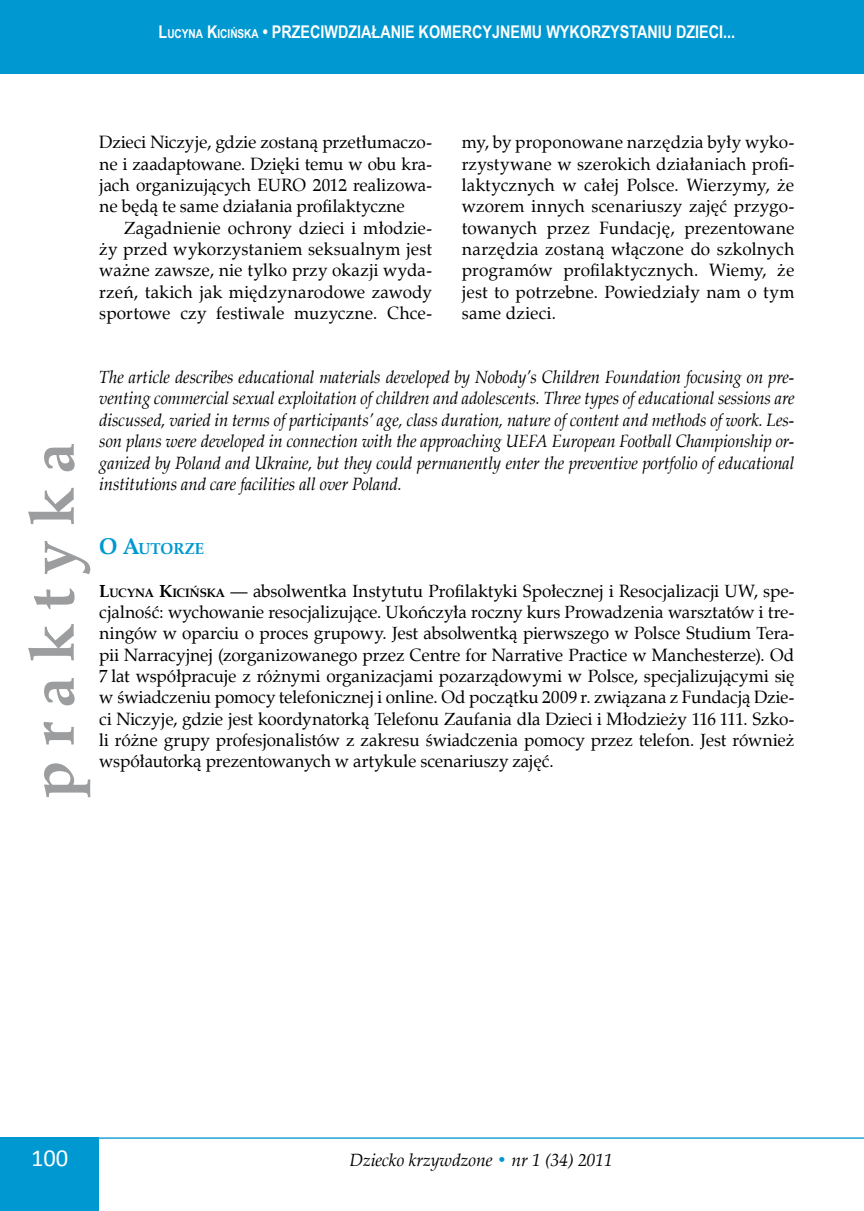
<style>
.page{position:relative;width:864px;height:1211px;background:#fff}
.page>*{position:absolute;margin:0;border:0;box-sizing:border-box;transform-origin:0 0}
.t1{font:700 63px "Zapf Calligr EU";color:#9c9d9f}
.t2{font:24.5px "Calibri";color:#fff}
.tekst_2_body1_kopia{font:17.5px/21.3px "Zapf Calligr EU";letter-spacing:-.005em;color:#000;text-align:justify}
.tekst_2{font:17.5px/21.3px "Zapf Calligr EU";letter-spacing:.005em;color:#000;text-align:justify}
.tekst_italic_bez_wci{font:italic 17.5px/21.3px "Zapf Calligr EU";color:#000;text-align:justify;scale:.95 1}
.pagina_2{font:700 17.5px "Arial Narrow";color:#fff}
.tekst_italic_bez_wci-2{font:italic 17.5px "Zapf Calligr EU";color:#000}
.tytul_2{font:700 15.92px "Zapf Calligr EU";letter-spacing:-.005em;color:#0098d1}
.s1{font-style:inherit}
.s2{font-size:12.25px}
.s3{font-size:22.75px}
.s4{font-weight:700}
.s5{font-weight:700;font-size:12.25px}
.s6{color:#0098d1}
</style>
<div class="page">
<hr style="left:74px;top:1137px;width:789px;height:1px;background:#0098d1">
<div style="left:0;top:1137px;width:98px;height:73px;background:#0098d1"></div>
<div style="left:0;top:0;width:863px;height:74px;background:#0098d1"></div>
<p class="pagina_2" style="left:158px;top:19px;width:577px"><span class="s1">L</span><span class="s2">UCYNA</span> <span class="s1">K</span><span class="s2">ICIŃSKA</span> • PRZECIWDZIAŁANIE KOMERCYJNEMU WYKORZYSTANIU DZIECI...</p>
<p class="tekst_2" style="left:99px;top:132px;width:334px">Dzieci Niczyje, gdzie zostaną przetłumaczo&shy;ne i zaadaptowane. Dzięki temu w obu kra&shy;jach organizujących EURO 2012 realizowa&shy;ne będą te same działania profilaktyczne</p>
<p class="tekst_2" style="left:99px;top:217px;width:334px;text-indent:25px">Zagadnienie ochrony dzieci i młodzie&shy;ży przed wykorzystaniem seksualnym jest ważne zawsze, nie tylko przy okazji wyda&shy;rzeń, takich jak międzynarodowe zawody sportowe czy festiwale muzyczne. Chce-</p>
<p class="tekst_2" style="left:461px;top:132px;width:334px">my, by proponowane narzędzia były wyko&shy;rzystywane w szerokich działaniach profi&shy;laktycznych w całej Polsce. Wierzymy, że wzorem innych scenariuszy zajęć przygo&shy;towanych przez Fundację, prezentowane narzędzia zostaną włączone do szkolnych programów profilaktycznych. Wiemy, że jest to potrzebne. Powiedziały nam o tym same dzieci.</p>
<h1 class="t1" style="left:13px;top:798px;width:357px;rotate:-90deg">P R A K T Y K A</h1>
<p class="tekst_italic_bez_wci" style="left:99px;top:367px;width:733px">The article describes educational materials developed by Nobody’s Children Foundation focusing on pre&shy;venting commercial sexual exploitation of children and adolescents. Three types of educational sessions are discussed, varied in terms of participants’ age, class duration, nature of content and methods of work. Les&shy;son plans were developed in connection with the approaching UEFA European Football Championship or&shy;ganized by Poland and Ukraine, but they could permanently enter the preventive portfolio of educational institutions and care facilities all over Poland.</p>
<p class="tytul_2" style="left:99px;top:538px;width:107px"><span class="s3">O A</span>UTORZE</p>
<p class="tekst_2_body1_kopia" style="left:99px;top:580px;width:696px"><span class="s4">L</span><span class="s5">UCYNA</span> <span class="s4">K</span><span class="s5">ICIŃSKA</span> — absolwentka Instytutu Profilaktyki Społecznej i Resocjalizacji UW, spe&shy;cjalność: wychowanie resocjalizujące. Ukończyła roczny kurs Prowadzenia warsztatów i tre&shy;ningów w oparciu o proces grupowy. Jest absolwentką pierwszego w Polsce Studium Tera&shy;pii Narracyjnej (zorganizowanego przez Centre for Narrative Practice w Manchesterze). Od 7 lat współpracuje z różnymi organizacjami pozarządowymi w Polsce, specjalizującymi się w świadczeniu pomocy telefonicznej i online. Od początku 2009 r. związana z Fundacją Dzie&shy;ci Niczyje, gdzie jest koordynatorką Telefonu Zaufania dla Dzieci i Młodzieży 116 111. Szko&shy;li różne grupy profesjonalistów z zakresu świadczenia pomocy przez telefon. Jest również współautorką prezentowanych w artykule scenariuszy zajęć.</p>
<h2 class="t2" style="left:31px;top:1142px;width:39px">100</h2>
<p class="tekst_italic_bez_wci-2" style="left:349px;top:1149px;width:265px">Dziecko krzywdzone <span class="s6">•</span> nr 1 (34) 2011</p>
</div>
